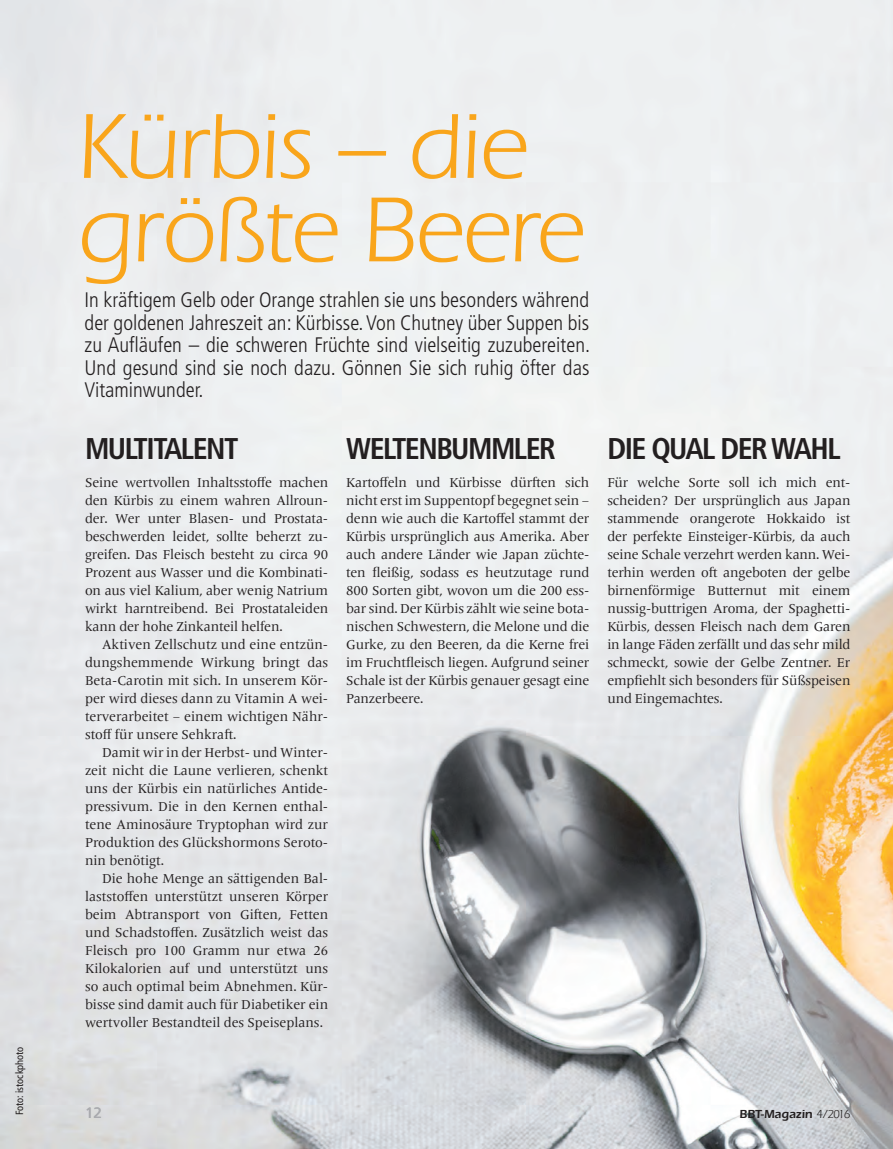
<style>
.page{position:relative;width:893px;height:1149px;background:#fff}
.page>*{position:absolute;margin:0;border:0;box-sizing:border-box;transform-origin:0 0}
.t1{font:95.4px/83.4px "ITC Eras LT";letter-spacing:-.02em;color:#f9a51b}
.t2{font:700 condensed 30px "Frutiger LT Pro";letter-spacing:-.05em;color:#231f20}
.t3{font:300 condensed 21px/22.5px "Frutiger";color:#231f20;text-align:justify}
.t4{font:15px "Frutiger";color:#aaabaf}
.t5{font:13.5px/18px "Frutiger Serif LT Pro";letter-spacing:-.01em;color:#231f20;text-align:justify}
.t6{font:600 12px "ITC Eras LT";color:#231f20}
.t7{font:condensed 10.5px "Frutiger LT Pro";color:#231f20}
.s1{font-weight:400}
</style>
<div class="page">
<img style="left:0;top:0;width:893px;height:1148px">
<p class="t7" style="left:14px;top:1114px;width:70px;rotate:-90deg">Foto: istockphoto</p>
<h1 class="t1" style="left:77px;top:106px;width:509px">Kürbis – die größte Beere</h1>
<p class="t3" style="left:85px;top:289px;width:507px">In kräftigem Gelb oder Orange strahlen sie uns besonders während der goldenen Jahreszeit an: Kürbisse. Von Chutney über Suppen bis zu Aufläufen – die schweren Früchte sind vielseitig zuzubereiten.<br>Und gesund sind sie noch dazu. Gönnen Sie sich ruhig öfter das Vitaminwunder.</p>
<h2 class="t2" style="left:85px;top:430px;width:155px">MULTITALENT</h2>
<p class="t5" style="left:85px;top:473px;width:245px">Seine wertvollen Inhaltsstoffe machen den Kürbis zu einem wahren Allroun&shy;der. Wer unter Blasen- und Prostata&shy;beschwerden leidet, sollte beherzt zu&shy;greifen. Das Fleisch besteht zu circa 90<br>Prozent aus Wasser und die Kombinati&shy;on aus viel Kalium, aber wenig Natrium wirkt harntreibend. Bei Prostataleiden kann der hohe Zinkanteil helfen.</p>
<p class="t5" style="left:85px;top:635px;width:245px;text-indent:17px">Aktiven Zellschutz und eine entzün&shy;dungshemmende Wirkung bringt das Beta-Carotin mit sich. In unserem Kör&shy;per wird dieses dann zu Vitamin A wei&shy;terverarbeitet – einem wichtigen Nähr&shy;stoff für unsere Sehkraft.</p>
<p class="t5" style="left:85px;top:743px;width:245px;text-indent:17px">Damit wir in der Herbst- und Winter&shy;zeit nicht die Laune verlieren, schenkt uns der Kürbis ein natürliches Antide&shy;pressivum. Die in den Kernen enthal&shy;tene Aminosäure Tryptophan wird zur Produktion des Glückshormons Seroto&shy;nin benötigt.</p>
<p class="t5" style="left:85px;top:869px;width:245px;text-indent:17px">Die hohe Menge an sättigenden Bal&shy;laststoffen unterstützt unseren Körper beim Abtransport von Giften, Fetten und Schadstoffen. Zusätzlich weist das Fleisch pro 100 Gramm nur etwa 26<br>Kilokalorien auf und unterstützt uns so auch optimal beim Abnehmen. Kür&shy;bisse sind damit auch für Diabetiker ein wertvoller Bestandteil des Speiseplans.</p>
<h2 class="t2" style="left:346px;top:430px;width:211px">WELTENBUMMLER</h2>
<p class="t5" style="left:346px;top:473px;width:245px">Kartoffeln und Kürbisse dürften sich nicht erst im Suppentopf begegnet sein – denn wie auch die Kartoffel stammt der Kürbis ursprünglich aus Amerika. Aber auch andere Länder wie Japan züchte&shy;ten fleißig, sodass es heutzutage rund 800 Sorten gibt, wovon um die 200 ess&shy;bar sind. Der Kürbis zählt wie seine bota&shy;nischen Schwestern, die Melone und die Gurke, zu den Beeren, da die Kerne frei im Fruchtfleisch liegen. Aufgrund seiner Schale ist der Kürbis genauer gesagt eine Panzerbeere.</p>
<h2 class="t2" style="left:607px;top:430px;width:235px">DIE QUAL DER WAHL</h2>
<p class="t5" style="left:607px;top:473px;width:245px">Für welche Sorte soll ich mich ent&shy;scheiden? Der ursprünglich aus Japan stammende orangerote Hokkaido ist der perfekte Einsteiger-Kürbis, da auch seine Schale verzehrt werden kann. Wei&shy;terhin werden oft angeboten der gelbe birnenförmige Butternut mit einem nussig-buttrigen Aroma, der Spaghetti-Kürbis, dessen Fleisch nach dem Garen in lange Fäden zerfällt und das sehr mild schmeckt, sowie der Gelbe Zentner. Er empfiehlt sich besonders für Süßspeisen und Eingemachtes.</p>
<p class="t4" style="left:85px;top:1103px;width:18px">12</p>
<p class="t6" style="left:739px;top:1106px;width:112px">BBT-Magazin <span class="s1">4/2016</span></p>
</div>
